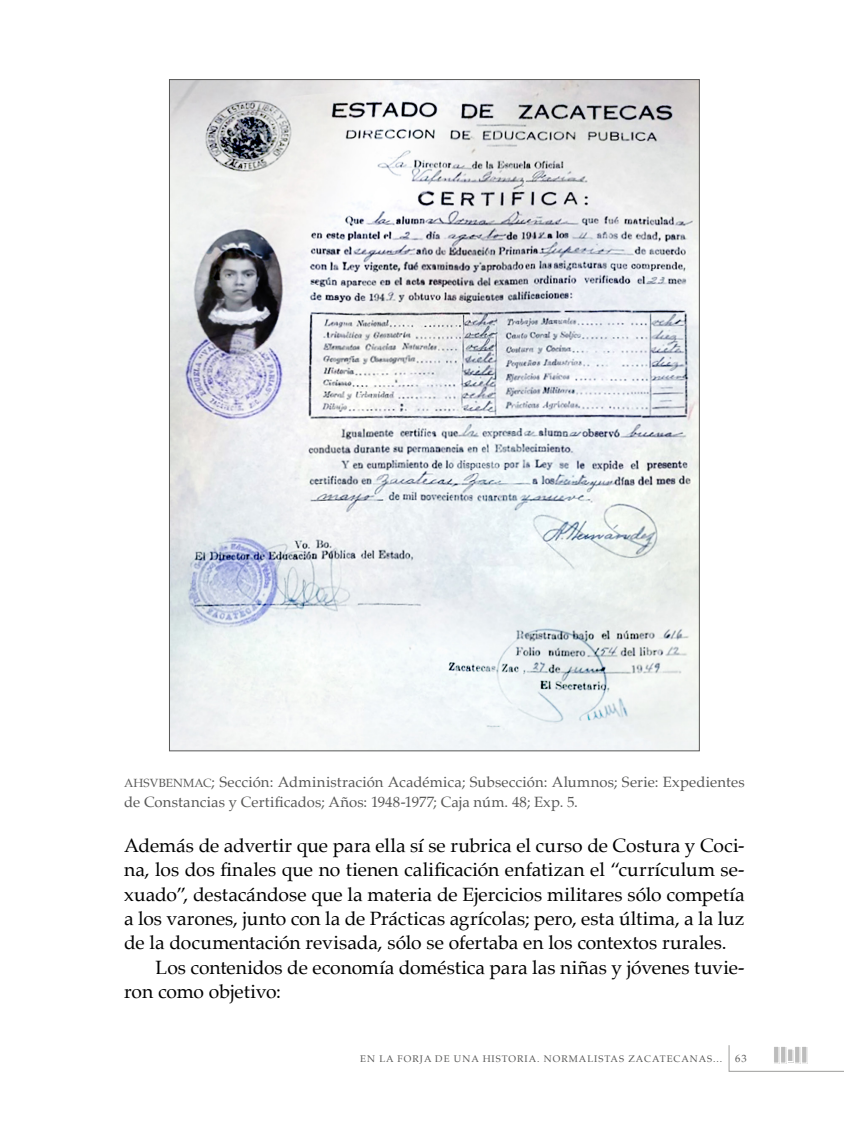
<style>
.page{position:relative;width:844px;height:1141px;background:#fff}
.page>*{position:absolute;margin:0;border:0;box-sizing:border-box;transform-origin:0 0}
.t1{font:19.25px "Palatino";color:#000}
.t2{font:14.88px/19.2px "Palatino";letter-spacing:.01em;color:#575756}
.t3{font:9.62px "Palatino";letter-spacing:.1em;color:#575756}
.s1{font-family:"Palatino Roman SC800";font-size:11.9px}
.s2{font-size:10.5px}
</style>
<div class="page">
<svg style="left:728px;top:1045px;width:115px;height:27px"></svg>
<svg style="left:774px;top:1047px;width:5px;height:17px"></svg>
<svg style="left:781px;top:1047px;width:5px;height:17px"></svg>
<svg style="left:792px;top:1050px;width:1px;height:12px"></svg>
<svg style="left:795px;top:1047px;width:5px;height:17px"></svg>
<svg style="left:802px;top:1047px;width:5px;height:17px"></svg>
<svg style="left:773px;top:1046px;width:5px;height:17px"></svg>
<svg style="left:780px;top:1046px;width:5px;height:17px"></svg>
<svg style="left:787px;top:1049px;width:5px;height:13px"></svg>
<svg style="left:794px;top:1046px;width:5px;height:17px"></svg>
<svg style="left:801px;top:1046px;width:5px;height:17px"></svg>
<img style="left:171px;top:81px;width:526px;height:668px">
<p class="t2" style="left:124px;top:772px;width:622px"><span class="s1">AHSVBENMAC</span>; Sección: Administración Académica; Subsección: Alumnos; Serie: Expedientes de Constancias y Certificados; Años: 1948-1977; Caja núm. 48; Exp. 5.</p>
<p class="t1" style="left:124px;top:829px;width:622px">Además de advertir que para ella sí se rubrica el curso de Costura y Coci-</p>
<p class="t1" style="left:124px;top:854px;width:622px">na, los dos finales que no tienen calificación enfatizan el “currículum se-</p>
<p class="t1" style="left:124px;top:878px;width:622px">xuado”, destacándose que la materia de Ejercicios militares sólo competía</p>
<p class="t1" style="left:124px;top:902px;width:622px">a los varones, junto con la de Prácticas agrícolas; pero, esta última, a la luz</p>
<p class="t1" style="left:124px;top:927px;width:604px">de la documentación revisada, sólo se ofertaba en los contextos rurales.</p>
<p class="t1" style="left:156px;top:951px;width:590px">Los contenidos de economía doméstica para las niñas y jóvenes tuvie-</p>
<p class="t1" style="left:124px;top:975px;width:158px">ron como objetivo:</p>
<p class="t3" style="left:360px;top:1050px;width:388px">EN LA FORJA DE UNA HISTORIA. NORMALISTAS ZACATECANAS... <span class="s2">63</span></p>
</div>
